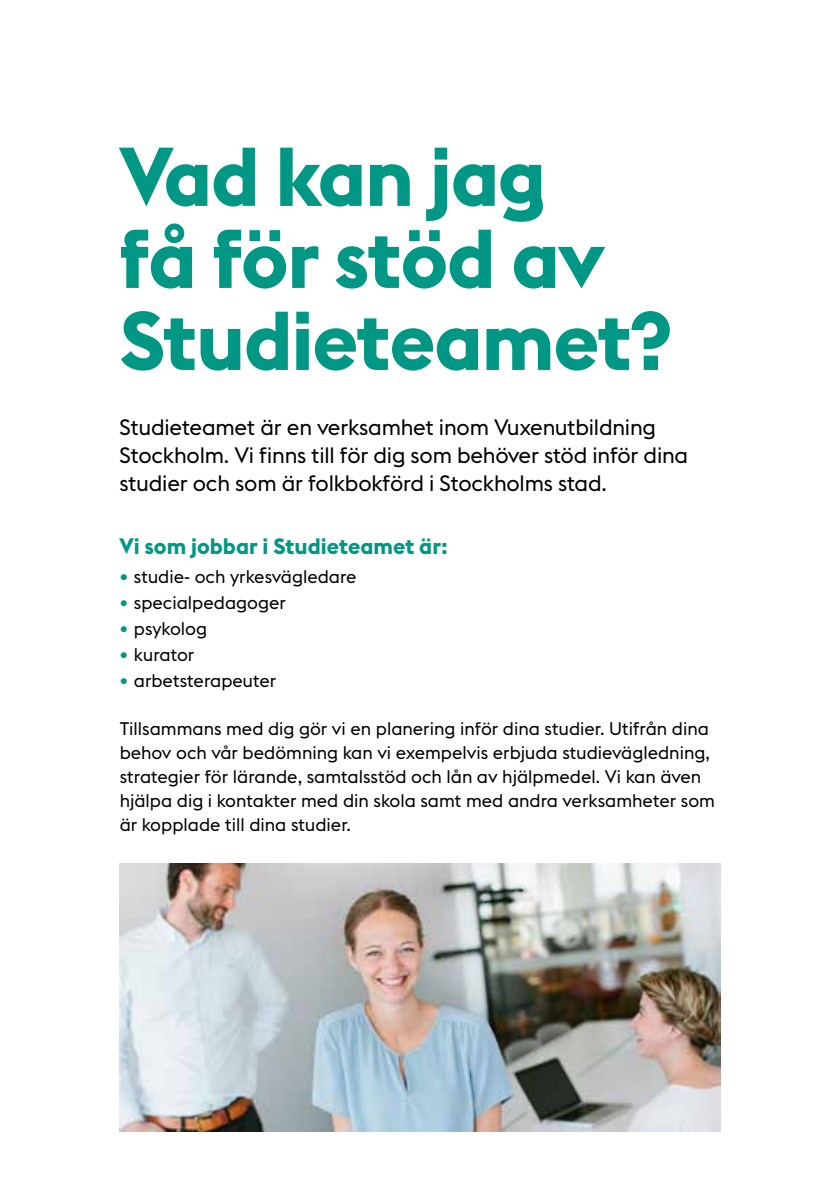
<style>
.page{position:relative;width:840px;height:1191px;background:#fff}
.page>*{position:absolute;margin:0;border:0;box-sizing:border-box;transform-origin:0 0}
.t1{font:700 82px/82px "Stockholm Type";letter-spacing:-.015em;color:#009784}
.t2{font:22px/28px "Stockholm Type";letter-spacing:-.01em;color:#000}
.t3{font:700 22px "Stockholm Type";color:#009784}
.t4{font:18px/24px "Stockholm Type";color:#000}
.s1{font-weight:700;font-size:22px;color:#009784}
</style>
<div class="page">
<img style="left:120px;top:863px;width:600px;height:268px">
<h1 class="t1" style="left:120px;top:132px;width:552px">Vad kan jag<br>få för stöd av<br>Studieteamet?</h1>
<p class="t2" style="left:120px;top:412px;width:569px">Studieteamet är en verksamhet inom Vuxenutbildning<br>Stockholm. Vi finns till för dig som behöver stöd inför dina studier och som är folkbokförd i Stockholms stad.</p>
<p class="t3" style="left:120px;top:530px;width:329px">Vi som jobbar i Studieteamet är:</p>
<p class="t4" style="left:120px;top:563px;width:238px"><span class="s1">•</span> studie- och yrkesvägledare</p>
<p class="t4" style="left:120px;top:589px;width:168px"><span class="s1">•</span> specialpedagoger</p>
<p class="t4" style="left:120px;top:615px;width:89px"><span class="s1">•</span> psykolog</p>
<p class="t4" style="left:120px;top:641px;width:76px"><span class="s1">•</span> kurator</p>
<p class="t4" style="left:120px;top:667px;width:158px"><span class="s1">•</span> arbetsterapeuter</p>
<p class="t4" style="left:120px;top:715px;width:596px">Tillsammans med dig gör vi en planering inför dina studier. Utifrån dina behov och vår bedömning kan vi exempelvis erbjuda studievägledning, strategier för lärande, samtalsstöd och lån av hjälpmedel. Vi kan även hjälpa dig i kontakter med din skola samt med andra verksamheter som är kopplade till dina studier.</p>
</div>
